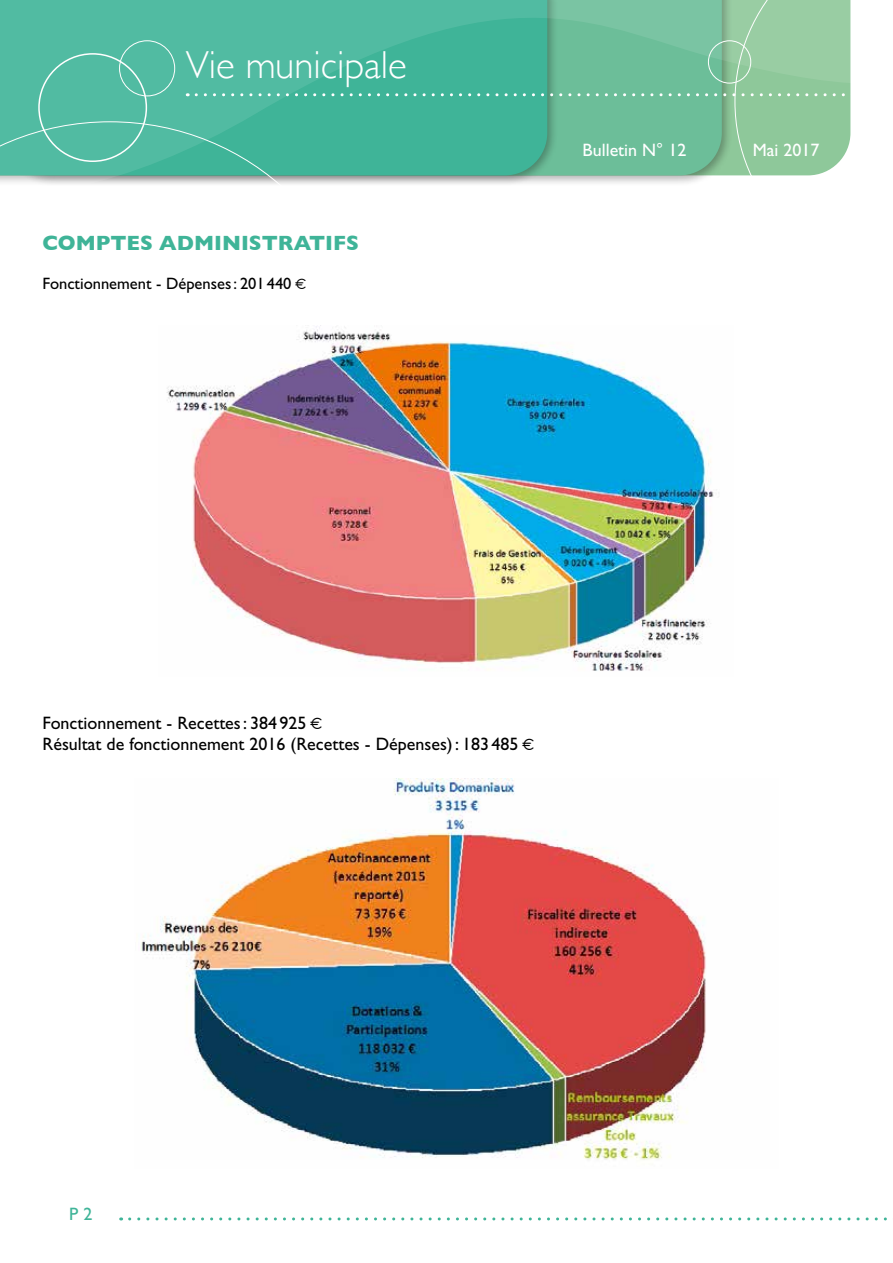
<style>
.page{position:relative;width:893px;height:1263px;background:#fff}
.page>*{position:absolute;margin:0;border:0;box-sizing:border-box;transform-origin:0 0}
.t1{font:300 39px "Gill Sans";color:#fff}
.t2{font:700 21px "Gill Sans";color:#3fb498}
.t3{font:18px/21.6px "Gill Sans";color:#000}
.t4{font:18px "Gill Sans";color:#fff}
.t5{font:18px "Gill Sans";color:#3fb498}
.t6{font:16.5px "Gill Sans";color:#000}
.s1{font-family:"Eurofurenceregular"}
</style>
<div class="page">
<svg style="left:0;top:0;width:196px;height:184px;background:#5abda5"></svg>
<svg style="left:196px;top:0;width:655px;height:184px;background:#66be9f"></svg>
<svg style="left:130px;top:1217px;width:757px;height:3px"></svg>
<img style="left:141px;top:778px;width:565px;height:382px">
<img style="left:166px;top:325px;width:548px;height:346px">
<h1 class="t1" style="left:186px;top:35px;width:223px">Vie municipale</h1>
<p class="t2" style="left:43px;top:226px;width:318px">COMPTES ADMINISTRATIFS</p>
<p class="t6" style="left:43px;top:274px;width:265px">Fonctionnement - Dépenses: 201440 <span class="s1">€</span></p>
<p class="t4" style="left:583px;top:140px;width:105px">Bulletin N° 12</p>
<p class="t4" style="left:753px;top:140px;width:68px">Mai 2017</p>
<p class="t3" style="left:43px;top:712px;width:493px">Fonctionnement - Recettes: 384925 <span class="s1">€<br></span>Résultat de fonctionnement 2016 (Recettes - Dépenses): 183485 <span class="s1">€</span></p>
<p class="t5" style="left:69px;top:1204px;width:25px">P 2</p>
</div>
